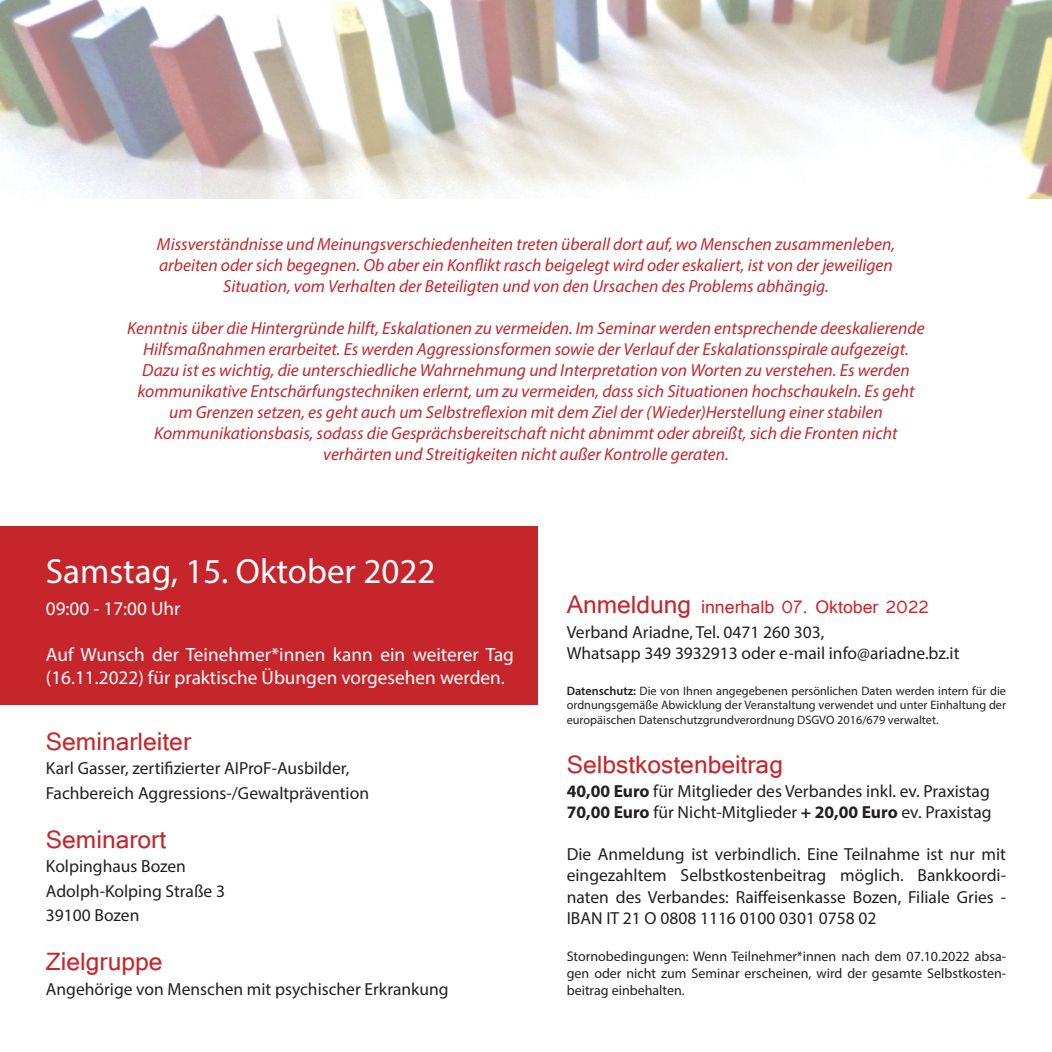
<style>
.page{position:relative;width:1052px;height:1052px;background:#fff}
.page>*{position:absolute;margin:0;border:0;box-sizing:border-box;transform-origin:0 0}
.t1{font:35px "Myriad Pro";color:#fff}
.t2{font:31.5px "Tunga";color:#c6252c}
.t3{font:22.75px "Tunga";color:#d1232a}
.t4{font:19.25px/23.1px "Myriad Pro";color:#fff}
.t5{font:italic 17.5px/21px "Myriad Pro";color:#c6252c;text-align:center}
.t6{font:17.5px/21px "Myriad Pro";color:#231f20}
.t7{font:14px/16.8px "Myriad Pro";color:#231f20;text-align:justify}
.t8{font:12.25px/14.7px "Myriad Pro";color:#231f20;text-align:justify}
.s1{font-size:31.5px;color:#c6252c}
.s2{font-weight:600}
.s3{font-weight:700}
</style>
<div class="page">
<img style="left:0;top:0;width:1052px;height:198px">
<div style="left:0;top:526px;width:538px;height:178px;background:#c6252c"></div>
<p class="t5" style="left:157px;top:233px;width:739px">Missverständnisse und Meinungsverschiedenheiten treten überall dort auf, wo Menschen zusammenleben, arbeiten oder sich begegnen. Ob aber ein Konflikt rasch beigelegt wird oder eskaliert, ist von der jeweiligen<br>Situation, vom Verhalten der Beteiligten und von den Ursachen des Problems abhängig.</p>
<p class="t5" style="left:127px;top:317px;width:799px">Kenntnis über die Hintergründe hilft, Eskalationen zu vermeiden. Im Seminar werden entsprechende deeskalierende Hilfsmaßnahmen erarbeitet. Es werden Aggressionsformen sowie der Verlauf der Eskalationsspirale aufgezeigt.<br>Dazu ist es wichtig, die unterschiedliche Wahrnehmung und Interpretation von Worten zu verstehen. Es werden kommunikative Entschärfungstechniken erlernt, um zu vermeiden, dass sich Situationen hochschaukeln. Es geht um Grenzen setzen, es geht auch um Selbstreflexion mit dem Ziel der (Wieder)Herstellung einer stabilen Kommunikationsbasis, sodass die Gesprächsbereitschaft nicht abnimmt oder abreißt, sich die Fronten nicht verhärten und Streitigkeiten nicht außer Kontrolle geraten.</p>
<h1 class="t1" style="left:46px;top:550px;width:391px">Samstag, 15. Oktober 2022</h1>
<p class="t4" style="left:46px;top:596px;width:136px">09:00 - 17:00 Uhr</p>
<p class="t4" style="left:46px;top:642px;width:470px">Auf Wunsch der Teinehmer*innen kann ein weiterer Tag (16.11.2022) für praktische Übungen vorgesehen werden.</p>
<h2 class="t2" style="left:46px;top:720px;width:147px">Seminarleiter</h2>
<p class="t6" style="left:46px;top:756px;width:325px;line-height:24.5px">Karl Gasser, zertifizierter AIProF-Ausbilder,<br>Fachbereich Aggressions-/Gewaltprävention</p>
<h2 class="t2" style="left:46px;top:818px;width:122px">Seminarort</h2>
<p class="t6" style="left:46px;top:854px;width:181px;line-height:24.5px">Kolpinghaus Bozen<br>Adolph-Kolping Straße 3<br>39100 Bozen</p>
<h2 class="t2" style="left:46px;top:941px;width:118px">Zielgruppe</h2>
<p class="t6" style="left:46px;top:978px;width:404px">Angehörige von Menschen mit psychischer Erkrankung</p>
<h3 class="t3" style="left:567px;top:592px;width:364px"><span class="s1">Anmeldung</span> innerhalb 07. Oktober 2022</h3>
<p class="t6" style="left:567px;top:621px;width:394px">Verband Ariadne, Tel. 0471 260 303,<br>Whatsapp 349 3932913 oder e-mail info@ariadne.bz.it</p>
<p class="t8" style="left:567px;top:683px;width:441px"><span class="s2">Datenschutz:</span> Die von Ihnen angegebenen persönlichen Daten werden intern für die ordnungsgemäße Abwicklung der Veranstaltung verwendet und unter Einhaltung der europäischen Datenschutzgrundverordnung DSGVO 2016/679 verwaltet.</p>
<h2 class="t2" style="left:567px;top:743px;width:218px">Selbstkostenbeitrag</h2>
<p class="t6" style="left:567px;top:781px;width:426px"><span class="s3">40,00 Euro</span> für Mitglieder des Verbandes inkl. ev. Praxistag<br><span class="s3">70,00 Euro</span> für Nicht-Mitglieder <span class="s3">+ 20,00 Euro</span> ev. Praxistag</p>
<p class="t6" style="left:567px;top:844px;width:441px;text-align:justify">Die Anmeldung ist verbindlich. Eine Teilnahme ist nur mit eingezahltem Selbstkostenbeitrag möglich. Bankkoordi&shy;naten des Verbandes: Raiffeisenkasse Bozen, Filiale Gries - IBAN IT 21 O 0808 1116 0100 0301 0758 02</p>
<p class="t7" style="left:567px;top:948px;width:441px">Stornobedingungen: Wenn Teilnehmer*innen nach dem 07.10.2022 absa&shy;gen oder nicht zum Seminar erscheinen, wird der gesamte Selbstkosten&shy;beitrag einbehalten.</p>
</div>
